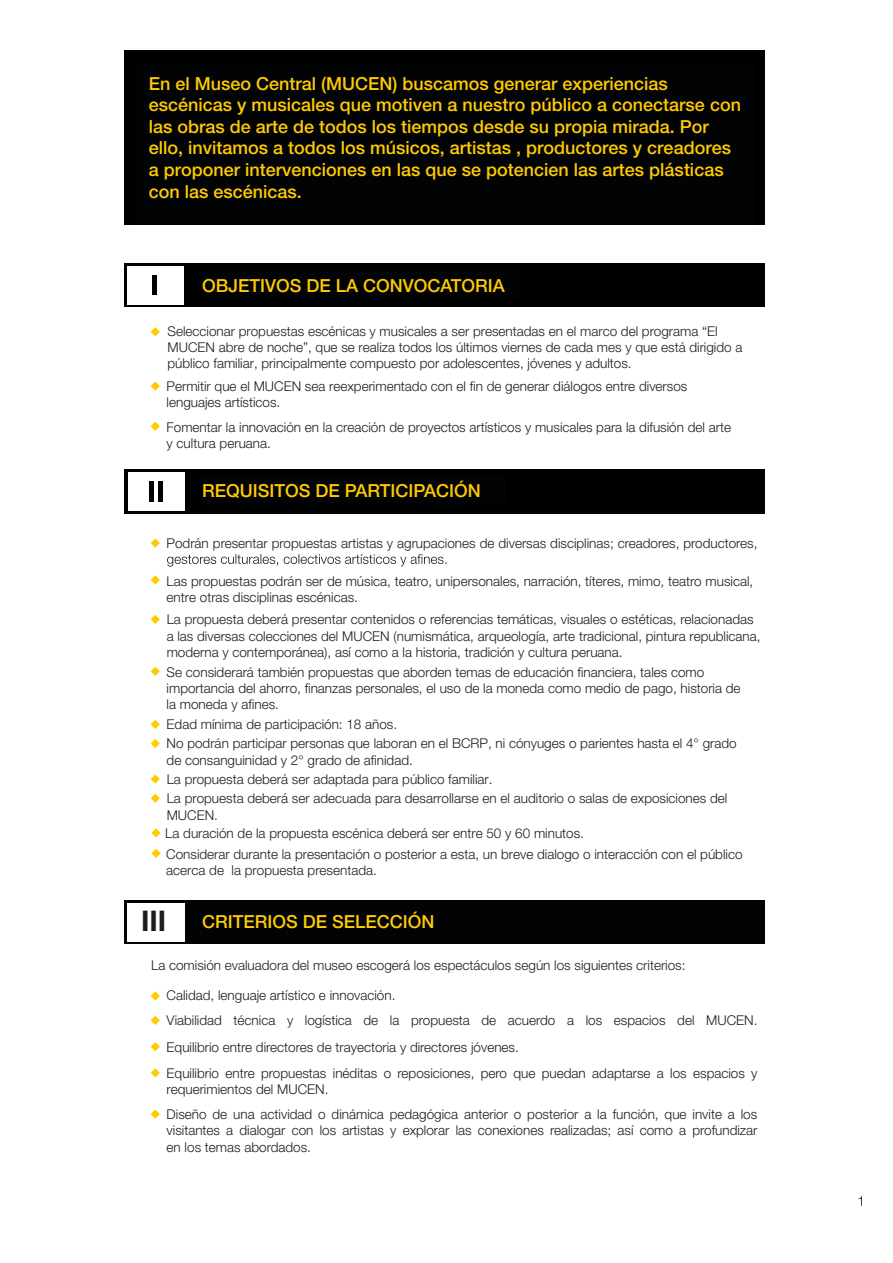
<style>
.page{position:relative;width:893px;height:1263px;background:#fff}
.page>*{position:absolute;margin:0;border:0;box-sizing:border-box;transform-origin:0 0}
.t1{font:700 28.5px "Helvetica Neue LT Std";color:#1d1d1b}
.t2{font:500 18px/21.6px "Helvetica Neue LT Std";color:#ffcb00}
.t3{font:300 13.5px/16.2px "Helvetica Neue LT Std";color:#1d1d1b}
</style>
<div class="page">
<div style="left:124px;top:469px;width:641px;height:44px;background:#000"></div>
<div style="left:124px;top:264px;width:641px;height:43px;background:#000"></div>
<div style="left:128px;top:266px;width:56px;height:38px;background:#fff"></div>
<hr style="left:152px;top:276px;width:4px;height:19px;background:#000">
<div style="left:128px;top:472px;width:57px;height:38px;background:#fff"></div>
<hr style="left:150px;top:481px;width:4px;height:20px;background:#000">
<hr style="left:158px;top:481px;width:4px;height:20px;background:#000">
<div style="left:124px;top:50px;width:641px;height:175px;background:#000"></div>
<svg style="left:859px;top:1196px;width:3px;height:10px"></svg>
<svg style="left:151px;top:327px;width:9px;height:9px"></svg>
<svg style="left:150px;top:381px;width:10px;height:10px"></svg>
<svg style="left:151px;top:422px;width:9px;height:9px"></svg>
<svg style="left:151px;top:538px;width:9px;height:10px"></svg>
<svg style="left:151px;top:575px;width:9px;height:9px"></svg>
<svg style="left:151px;top:615px;width:9px;height:9px"></svg>
<svg style="left:150px;top:667px;width:10px;height:9px"></svg>
<svg style="left:150px;top:720px;width:10px;height:28px"></svg>
<svg style="left:150px;top:991px;width:10px;height:9px"></svg>
<svg style="left:150px;top:1016px;width:10px;height:9px"></svg>
<svg style="left:151px;top:1042px;width:9px;height:9px"></svg>
<svg style="left:151px;top:1068px;width:9px;height:9px"></svg>
<svg style="left:151px;top:1109px;width:9px;height:10px"></svg>
<div style="left:135px;top:63px;width:620px;height:162px;background:#020304"></div>
<svg style="left:167px;top:554px;width:279px;height:13px"></svg>
<svg style="left:150px;top:774px;width:10px;height:10px"></svg>
<svg style="left:151px;top:794px;width:9px;height:9px"></svg>
<svg style="left:151px;top:828px;width:10px;height:9px"></svg>
<svg style="left:152px;top:849px;width:9px;height:9px"></svg>
<div style="left:125px;top:900px;width:640px;height:44px;background:#020304"></div>
<div style="left:127px;top:902px;width:58px;height:39px;background:#fff"></div>
<div style="left:202px;top:476px;width:303px;height:27px;background:#020304"></div>
<div style="left:202px;top:270px;width:318px;height:28px;background:#020304"></div>
<p class="t2" style="left:149px;top:72px;width:594px">En el Museo Central (MUCEN) buscamos generar experiencias escénicas y musicales que motiven a nuestro público a conectarse con las obras de arte de todos los tiempos desde su propia mirada. Por ello, invitamos a todos los músicos, artistas , productores y creadores a proponer intervenciones en las que se potencien las artes plásticas con las escénicas.</p>
<h2 class="t2" style="left:202px;top:274px;width:304px">OBJETIVOS DE LA CONVOCATORIA</h2>
<p class="t3" style="left:168px;top:323px;width:576px">Seleccionar propuestas escénicas y musicales a ser presentadas en el marco del programa “El<br>MUCEN abre de noche”, que se realiza todos los últimos viernes de cada mes y que está dirigido a público familiar, principalmente compuesto por adolescentes, jóvenes y adultos.</p>
<p class="t3" style="left:167px;top:378px;width:522px">Permitir que el MUCEN sea reexperimentado con el fin de generar diálogos entre diversos lenguajes artísticos.</p>
<p class="t3" style="left:167px;top:419px;width:566px">Fomentar la innovación en la creación de proyectos artísticos y musicales para la difusión del arte y cultura peruana.</p>
<h2 class="t2" style="left:202px;top:480px;width:280px">REQUISITOS DE PARTICIPACIÓN</h2>
<p class="t3" style="left:167px;top:534px;width:592px">Podrán presentar propuestas artistas y agrupaciones de diversas disciplinas; creadores, productores,</p>
<p class="t3" style="left:167px;top:572px;width:588px">Las propuestas podrán ser de música, teatro, unipersonales, narración, títeres, mimo, teatro musical, entre otras disciplinas escénicas.</p>
<p class="t3" style="left:167px;top:611px;width:595px">La propuesta deberá presentar contenidos o referencias temáticas, visuales o estéticas, relacionadas a las diversas colecciones del MUCEN (numismática, arqueología, arte tradicional, pintura republicana, moderna y contemporánea), así como a la historia, tradición y cultura peruana.</p>
<p class="t3" style="left:167px;top:663px;width:575px">Se considerará también propuestas que aborden temas de educación financiera, tales como importancia del ahorro, finanzas personales, el uso de la moneda como medio de pago, historia de la moneda y afines.</p>
<p class="t3" style="left:167px;top:716px;width:232px">Edad mínima de participación: 18 años.</p>
<p class="t3" style="left:167px;top:735px;width:572px">No podrán participar personas que laboran en el BCRP, ni cónyuges o parientes hasta el 4° grado de consanguinidad y 2° grado de afinidad.</p>
<p class="t3" style="left:167px;top:769px;width:562px;line-height:19.2px">La propuesta deberá ser adaptada para público familiar.<br>La propuesta deberá ser adecuada para desarrollarse en el auditorio o salas de exposiciones del</p>
<p class="t3" style="left:165px;top:805px;width:420px;line-height:18.3px">MUCEN.<br>La duración de la propuesta escénica deberá ser entre 50 y 60 minutos.</p>
<p class="t3" style="left:166px;top:845px;width:578px">Considerar durante la presentación o posterior a esta, un breve dialogo o interacción con el público acerca de la propuesta presentada.</p>
<h1 class="t1" style="left:141px;top:903px;width:27px">III</h1>
<h2 class="t2" style="left:202px;top:911px;width:234px">CRITERIOS DE SELECCIÓN</h2>
<p class="t3" style="left:151px;top:957px;width:536px">La comisión evaluadora del museo escogerá los espectáculos según los siguientes criterios:</p>
<p class="t3" style="left:167px;top:983px;width:592px;line-height:24.9px">Calidad, lenguaje artístico e innovación.<br>Viabilidad técnica y logística de la propuesta de acuerdo a los espacios del MUCEN.</p>
<p class="t3" style="left:167px;top:1033px;width:592px;line-height:26.4px">Equilibrio entre directores de trayectoria y directores jóvenes.<br>Equilibrio entre propuestas inéditas o reposiciones, pero que puedan adaptarse a los espacios y</p>
<p class="t3" style="left:167px;top:1077px;width:592px;line-height:24.9px">requerimientos del MUCEN.<br>Diseño de una actividad o dinámica pedagógica anterior o posterior a la función, que invite a los</p>
<p class="t3" style="left:167px;top:1122px;width:592px">visitantes a dialogar con los artistas y explorar las conexiones realizadas; así como a profundizar en los temas abordados.</p>
</div>
